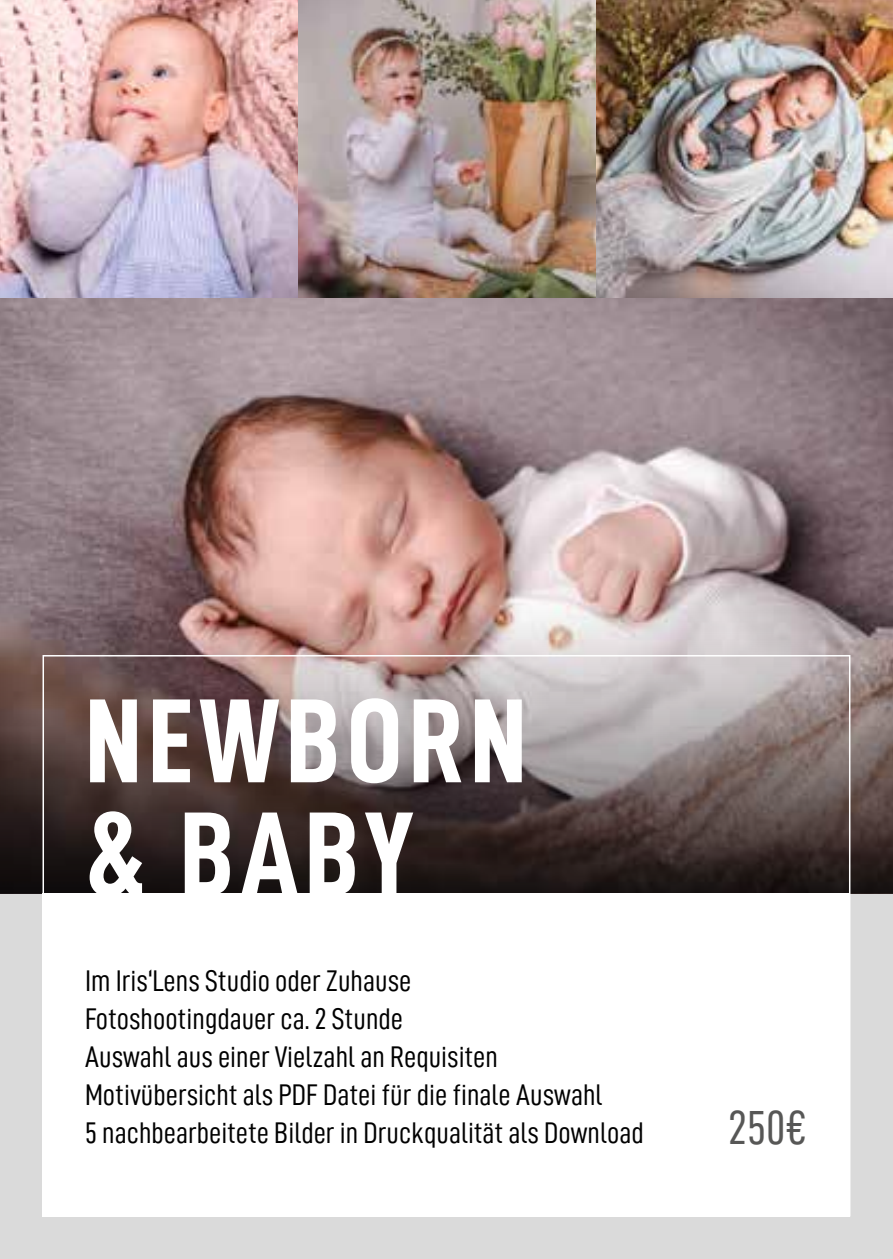
<style>
.page{position:relative;width:893px;height:1259px;background:#dadada}
.page>*{position:absolute;margin:0;border:0;box-sizing:border-box;transform-origin:0 0}
.t1{font:120px/113.1px "D DIN Condensed Bold";letter-spacing:.05em;color:#fff}
.t2{font:48px "D DIN Condensed";color:#575756}
.t3{font:30px/38.1px "D DIN Condensed";color:#000}
</style>
<div class="page">
<img style="left:0;top:0;width:893px;height:595px">
<svg style="left:0;top:595px;width:893px;height:298px;background:#756463"></svg>
<div style="left:43px;top:893px;width:807px;height:323px;background:#fff"></div>
<h1 class="t1" style="left:85px;top:682px;width:443px">NEWBORN &amp; BABY</h1>
<p class="t3" style="left:85px;top:961px;width:560px">Im Iris‘Lens Studio oder Zuhause<br>Fotoshootingdauer ca. 2 Stunde<br>Auswahl aus einer Vielzahl an Requisiten Motivübersicht als PDF Datei für die finale Auswahl<br>5 nachbearbeitete Bilder in Druckqualität als Download</p>
<h2 class="t2" style="left:728px;top:1101px;width:81px">250€</h2>
</div>
